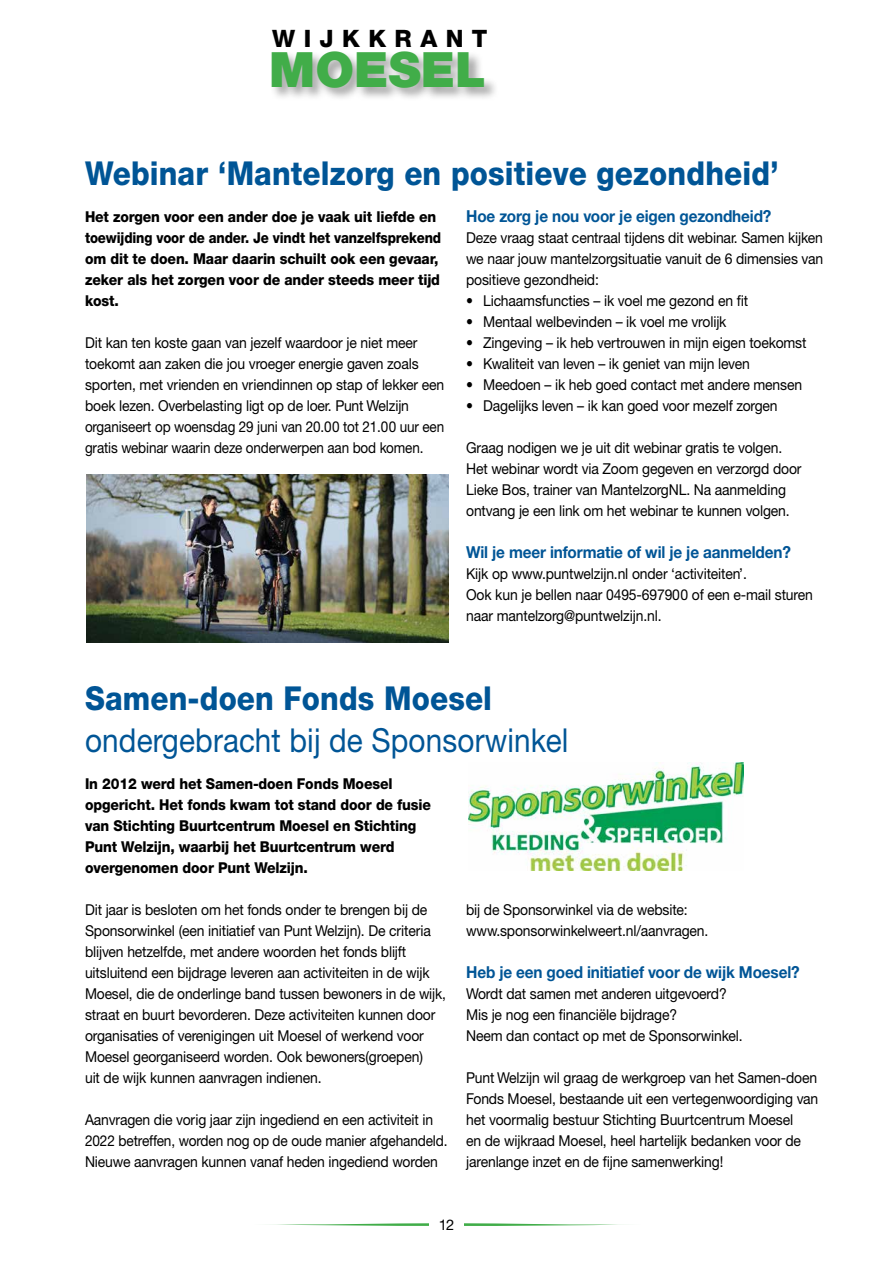
<style>
.page{position:relative;width:893px;height:1263px;background:#fff}
.page>*{position:absolute;margin:0;border:0;box-sizing:border-box;transform-origin:0 0}
.t1{font:900 48.75px "Helvetica Neue CE";color:#41ad49}
.t2{font:800 33px "Helvetica Neue CE";letter-spacing:.005em;color:#005596;scale:.9 1}
.t3{font:33px "Helvetica Neue CE";letter-spacing:.005em;color:#005596;scale:.9 1}
.t4{font:800 24px "Helvetica Neue CE";color:#000}
.t5{font:700 16.5px "Helvetica Neue CE";letter-spacing:-.01em;color:#005596;scale:.93 1}
.t6{font:15px/21px "Helvetica Neue CE";letter-spacing:-.01em;color:#000;scale:.93 1}
.t7{font:800 15px/21px "Helvetica Neue CE";letter-spacing:-.01em;color:#000;scale:.93 1}
.t8{font:14.7px "Helvetica Neue CE";color:#000}
</style>
<div class="page">
<svg style="left:270px;top:1223px;width:352px;height:3px"></svg>
<div style="left:429px;top:1212px;width:34px;height:36px;background:#fff"></div>
<img style="left:468px;top:762px;width:276px;height:109px">
<img style="left:87px;top:474px;width:361px;height:168px">
<div style="left:270px;top:50px;width:229px;height:52px;background:#000;opacity:.35"></div>
<h3 class="t4" style="left:272px;top:24px;width:56px">W IJKKRANT</h3>
<h1 class="t1" style="left:269px;top:39px;width:218px">MOESEL</h1>
<h2 class="t2" style="left:85px;top:153px;width:773px">Webinar ‘Mantelzorg en positieve gezondheid’</h2>
<p class="t7" style="left:85px;top:206px;width:384px">Het zorgen voor een ander doe je vaak uit liefde en toewijding voor de ander. Je vindt het vanzelfsprekend om dit te doen. Maar daarin schuilt ook een gevaar, zeker als het zorgen voor de ander steeds meer tijd kost.</p>
<p class="t6" style="left:85px;top:332px;width:388px">Dit kan ten koste gaan van jezelf waardoor je niet meer toekomt aan zaken die jou vroeger energie gaven zoals sporten, met vrienden en vriendinnen op stap of lekker een boek lezen. Overbelasting ligt op de loer. Punt Welzijn organiseert op woensdag 29 juni van 20.00 tot 21.00 uur een gratis webinar waarin deze onderwerpen aan bod komen.</p>
<p class="t5" style="left:466px;top:206px;width:330px">Hoe zorg je nou voor je eigen gezondheid?</p>
<p class="t6" style="left:466px;top:227px;width:385px;text-align:justify">Deze vraag staat centraal tijdens dit webinar. Samen kijken we naar jouw mantelzorgsituatie vanuit de 6 dimensies van positieve gezondheid:</p>
<p class="t6" style="left:466px;top:290px;width:305px">• Lichaamsfuncties – ik voel me gezond en fit</p>
<p class="t6" style="left:466px;top:311px;width:281px">• Mentaal welbevinden – ik voel me vrolijk</p>
<p class="t6" style="left:466px;top:332px;width:367px">• Zingeving – ik heb vertrouwen in mijn eigen toekomst</p>
<p class="t6" style="left:466px;top:353px;width:307px">• Kwaliteit van leven – ik geniet van mijn leven</p>
<p class="t6" style="left:466px;top:374px;width:363px">• Meedoen – ik heb goed contact met andere mensen</p>
<p class="t6" style="left:466px;top:395px;width:336px">• Dagelijks leven – ik kan goed voor mezelf zorgen</p>
<p class="t6" style="left:466px;top:437px;width:362px">Graag nodigen we je uit dit webinar gratis te volgen.<br>Het webinar wordt via Zoom gegeven en verzorgd door Lieke Bos, trainer van MantelzorgNL. Na aanmelding ontvang je een link om het webinar te kunnen volgen.</p>
<p class="t5" style="left:466px;top:542px;width:351px">Wil je meer informatie of wil je je aanmelden?</p>
<p class="t6" style="left:466px;top:563px;width:374px">Kijk op www.puntwelzijn.nl onder ‘activiteiten’.<br>Ook kun je bellen naar 0495-697900 of een e-mail sturen naar mantelzorg@puntwelzijn.nl.</p>
<h2 class="t2" style="left:85px;top:678px;width:454px">Samen-doen Fonds Moesel</h2>
<h2 class="t3" style="left:85px;top:721px;width:539px">ondergebracht bij de Sponsorwinkel</h2>
<p class="t7" style="left:85px;top:773px;width:374px">In 2012 werd het Samen-doen Fonds Moesel opgericht. Het fonds kwam tot stand door de fusie van Stichting Buurtcentrum Moesel en Stichting Punt Welzijn, waarbij het Buurtcentrum werd overgenomen door Punt Welzijn.</p>
<p class="t6" style="left:85px;top:899px;width:390px">Dit jaar is besloten om het fonds onder te brengen bij de Sponsorwinkel (een initiatief van Punt Welzijn). De criteria blijven hetzelfde, met andere woorden het fonds blijft uitsluitend een bijdrage leveren aan activiteiten in de wijk Moesel, die de onderlinge band tussen bewoners in de wijk, straat en buurt bevorderen. Deze activiteiten kunnen door organisaties of verenigingen uit Moesel of werkend voor Moesel georganiseerd worden. Ook bewoners(groepen)<br>uit de wijk kunnen aanvragen indienen.</p>
<p class="t6" style="left:85px;top:1109px;width:391px">Aanvragen die vorig jaar zijn ingediend en een activiteit in<br>2022 betreffen, worden nog op de oude manier afgehandeld.<br>Nieuwe aanvragen kunnen vanaf heden ingediend worden</p>
<p class="t6" style="left:466px;top:899px;width:262px">bij de Sponsorwinkel via de website: www.sponsorwinkelweert.nl/aanvragen.</p>
<p class="t5" style="left:466px;top:962px;width:360px">Heb je een goed initiatief voor de wijk Moesel?</p>
<p class="t6" style="left:466px;top:983px;width:299px">Wordt dat samen met anderen uitgevoerd?<br>Mis je nog een financiële bijdrage?<br>Neem dan contact op met de Sponsorwinkel.</p>
<p class="t6" style="left:466px;top:1067px;width:380px">Punt Welzijn wil graag de werkgroep van het Samen-doen Fonds Moesel, bestaande uit een vertegenwoordiging van het voormalig bestuur Stichting Buurtcentrum Moesel<br>en de wijkraad Moesel, heel hartelijk bedanken voor de jarenlange inzet en de fijne samenwerking!</p>
<p class="t8" style="left:439px;top:1216px;width:17px">12</p>
</div>
